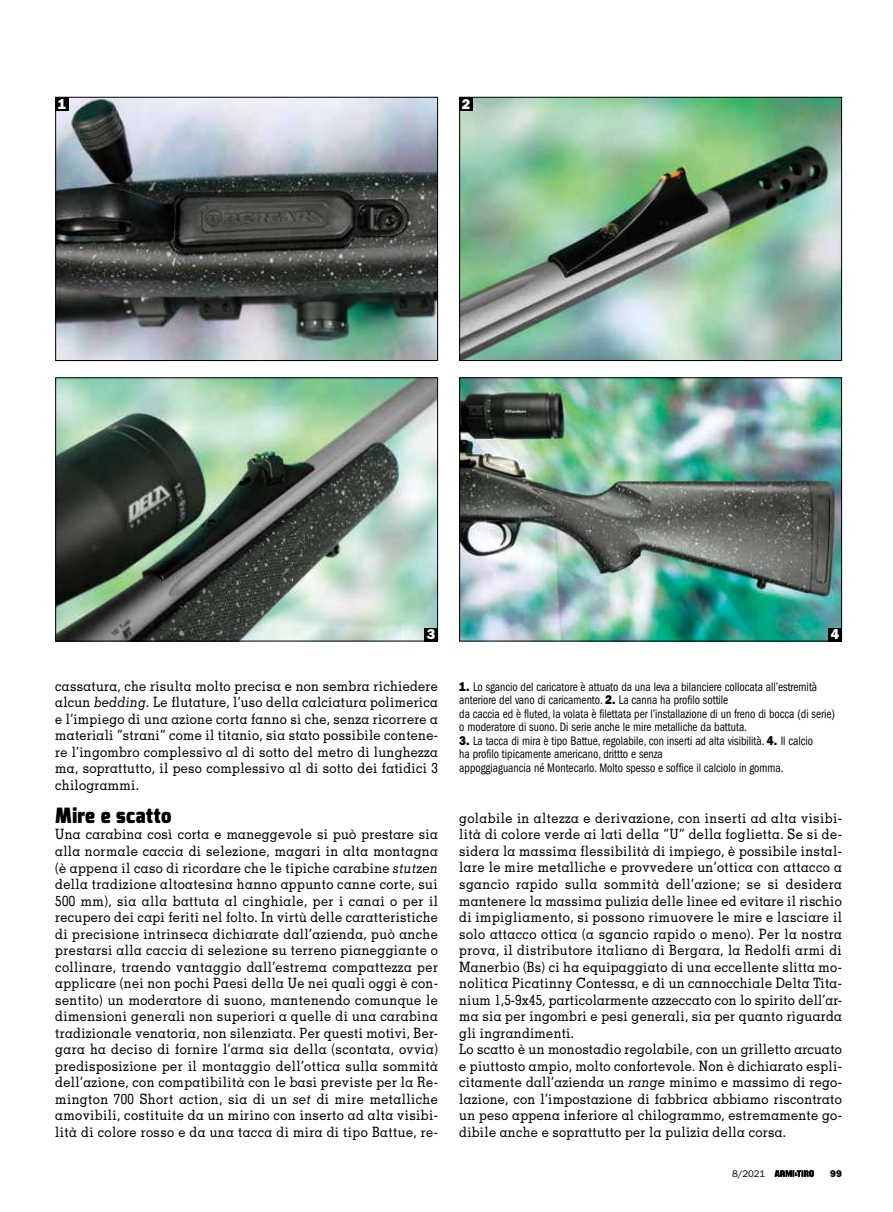
<style>
.page{position:relative;width:893px;height:1212px;background:#fff}
.page>*{position:absolute;margin:0;border:0;box-sizing:border-box;transform-origin:0 0}
.t1{font:900 21px "Exo";letter-spacing:.02em;color:#000;scale:.9 1}
.t2{font:500 14.25px/16.5px "Memphis";letter-spacing:.02em;color:#000;text-align:justify;scale:.9 1}
.t3{font:14.25px "ITC Franklin Gothic Std Hvy";color:#fff}
.t4{font:condensed 12.75px/13.5px "ITC Franklin Gothic Std";color:#000;scale:.9 1}
.t5{font:9.75px "ITC Franklin Gothic Std";color:#000}
.t6{font:9.75px "ITC Franklin Gothic Std Hvy";color:#000}
.s1{font-style:italic}
.s2{font-family:"ITC Franklin Gothic Std Hvy";font-stretch:normal}
</style>
<div class="page">
<svg style="left:774px;top:1170px;width:40px;height:7px"></svg>
<img style="left:57px;top:99px;width:379px;height:260px">
<div style="left:55px;top:97px;width:383px;height:264px;border:1px solid #000"></div>
<img style="left:461px;top:99px;width:379px;height:260px">
<div style="left:459px;top:97px;width:383px;height:264px;border:1px solid #000"></div>
<img style="left:57px;top:379px;width:379px;height:260px">
<div style="left:55px;top:377px;width:383px;height:264px;border:1px solid #000"></div>
<img style="left:461px;top:379px;width:379px;height:260px">
<div style="left:459px;top:377px;width:383px;height:264px;border:1px solid #000"></div>
<div style="left:55px;top:97px;width:14px;height:14px;background:#000"></div>
<div style="left:459px;top:97px;width:14px;height:14px;background:#000"></div>
<div style="left:424px;top:628px;width:14px;height:13px;background:#000"></div>
<div style="left:828px;top:628px;width:14px;height:13px;background:#000"></div>
<p class="t3" style="left:58px;top:95px;width:10px">1</p>
<p class="t3" style="left:462px;top:95px;width:10px">2</p>
<p class="t3" style="left:427px;top:626px;width:10px">3</p>
<p class="t3" style="left:831px;top:626px;width:10px">4</p>
<p class="t2" style="left:55px;top:677px;width:427px">cassatura, che risulta molto precisa e non sembra richiedere alcun <span class="s1">bedding.</span> Le flutature, l’uso della calciatura polimerica e l’impiego di una azione corta fanno sì che, senza ricorrere a materiali “strani” come il titanio, sia stato possibile contene&shy;re l’ingombro complessivo al di sotto del metro di lunghezza ma, soprattutto, il peso complessivo al di sotto dei fatidici 3 chilogrammi.</p>
<h1 class="t1" style="left:55px;top:802px;width:131px">Mire e scatto</h1>
<p class="t2" style="left:55px;top:826px;width:427px">Una carabina così corta e maneggevole si può prestare sia alla normale caccia di selezione, magari in alta montagna (è appena il caso di ricordare che le tipiche carabine <span class="s1">stutzen </span>della tradizione altoatesina hanno appunto canne corte, sui 500 mm), sia alla battuta al cinghiale, per i canai o per il recupero dei capi feriti nel folto. In virtù delle caratteristiche di precisione intrinseca dichiarate dall’azienda, può anche prestarsi alla caccia di selezione su terreno pianeggiante o collinare, traendo vantaggio dall’estrema compattezza per applicare (nei non pochi Paesi della Ue nei quali oggi è con&shy;sentito) un moderatore di suono, mantenendo comunque le dimensioni generali non superiori a quelle di una carabina tradizionale venatoria, non silenziata. Per questi motivi, Ber&shy;gara ha deciso di fornire l’arma sia della (scontata, ovvia) predisposizione per il montaggio dell’ottica sulla sommità dell’azione, con compatibilità con le basi previste per la Re&shy;mington 700 Short action, sia di un <span class="s1">set</span> di mire metalliche amovibili, costituite da un mirino con inserto ad alta visibi&shy;lità di colore rosso e da una tacca di mira di tipo Battue, re-</p>
<p class="t4" style="left:459px;top:680px;width:419px"><span class="s2">1.</span> Lo sgancio del caricatore è attuato da una leva a bilanciere collocata all’estremità anteriore del vano di caricamento. <span class="s2">2.</span> La canna ha profilo sottile<br>da caccia ed è fluted, la volata è filettata per l’installazione di un freno di bocca (di serie) o moderatore di suono. Di serie anche le mire metalliche da battuta.</p>
<p class="t4" style="left:459px;top:734px;width:395px"><span class="s2">3.</span> La tacca di mira è tipo Battue, regolabile, con inserti ad alta visibilità. <span class="s2">4.</span> Il calcio ha profilo tipicamente americano, drittto e senza<br>appoggiaguancia né Montecarlo. Molto spesso e soffice il calciolo in gomma.</p>
<p class="t2" style="left:459px;top:809px;width:427px;text-align:left">golabile in altezza e derivazione, con inserti ad alta visibi&shy;lità di colore verde ai lati della “U” della foglietta. Se si de&shy;sidera la massima flessibilità di impiego, è possibile instal&shy;lare le mire metalliche e provvedere un’ottica con attacco a sgancio rapido sulla sommità dell’azione; se si desidera mantenere la massima pulizia delle linee ed evitare il rischio di impigliamento, si possono rimuovere le mire e lasciare il solo attacco ottica (a sgancio rapido o meno). Per la nostra prova, il distributore italiano di Bergara, la Redolfi armi di Manerbio (Bs) ci ha equipaggiato di una eccellente slitta mo&shy;nolitica Picatinny Contessa, e di un cannocchiale Delta Tita&shy;nium 1,5-9x45, particolarmente azzeccato con lo spirito dell’ar&shy;ma sia per ingombri e pesi generali, sia per quanto riguarda gli ingrandimenti.<br>Lo scatto è un monostadio regolabile, con un grilletto arcuato e piuttosto ampio, molto confortevole. Non è dichiarato espli&shy;citamente dall’azienda un <span class="s1">range</span> minimo e massimo di rego&shy;lazione, con l’impostazione di fabbrica abbiamo riscontrato un peso appena inferiore al chilogrammo, estremamente go&shy;dibile anche e soprattutto per la pulizia della corsa.</p>
<p class="t5" style="left:732px;top:1168px;width:35px">8/2021</p>
<p class="t6" style="left:830px;top:1168px;width:13px">99</p>
</div>
